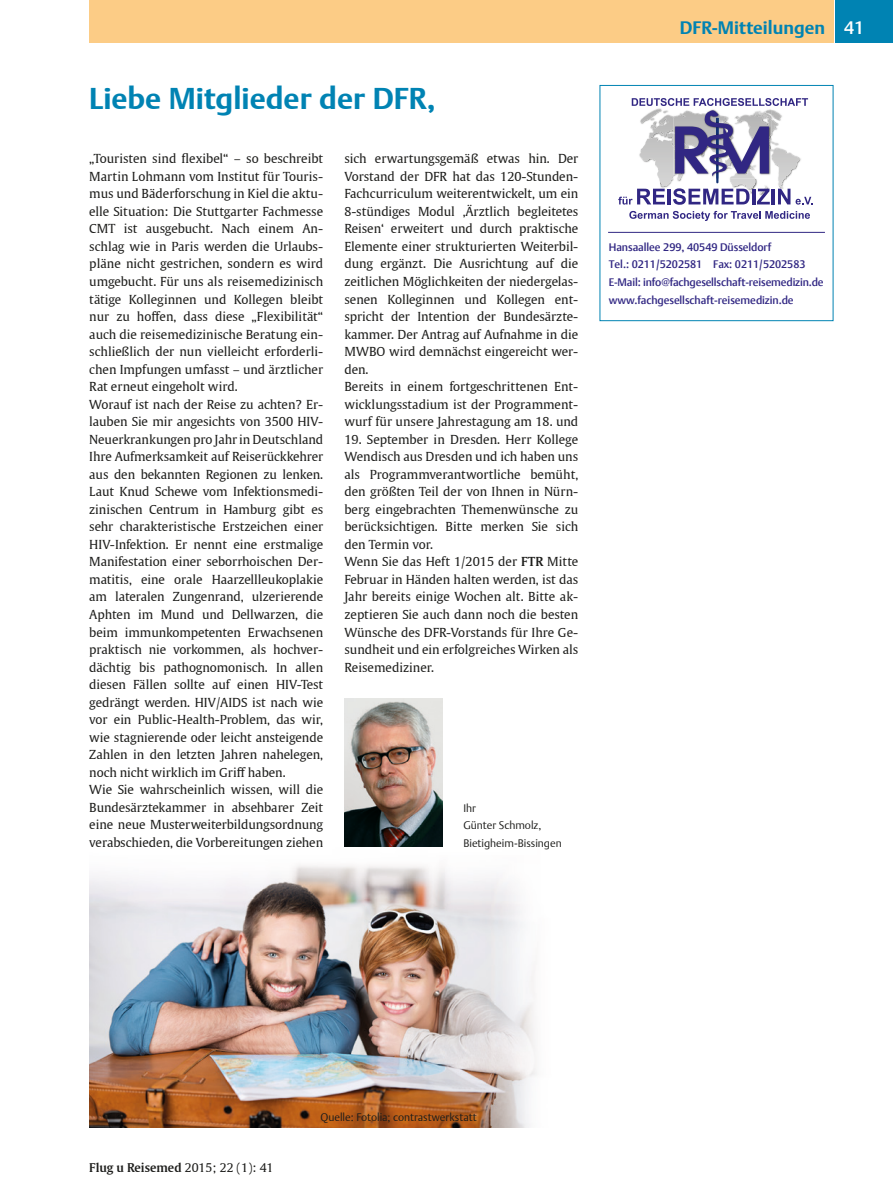
<style>
.page{position:relative;width:893px;height:1191px;background:#fff}
.page>*{position:absolute;margin:0;border:0;box-sizing:border-box;transform-origin:0 0}
.Headline_20_pt{font:700 30px "Thieme Argo 2011";color:#0083b3}
.Rubrikzeile{font:700 18px "Thieme Argo 2011";color:#0083b3}
.Pagina{font:500 18px "Thieme Argo 2011";color:#fff}
.Grundschrift{font:12.3px/17.5px "Thieme Gulliver 2011";letter-spacing:-.005em;color:#1d1d1b;text-align:justify}
.Kolummnentitel{font:600 12px "Thieme Gulliver 2011";color:#1d1d1b}
.Bildunterschrift{font:500 10.8px "Thieme Argo 2011";letter-spacing:-.005em;color:#312783}
.Autorenzeile{font:300 10.8px/17.5px "Thieme Argo 2011";color:#1d1d1b}
.s1{font-weight:600}
.s2{font-weight:400}
</style>
<div class="page">
<div style="left:89px;top:0;width:744px;height:43px;background:#fccc86"></div>
<div style="left:836px;top:0;width:57px;height:43px;background:#0083b3"></div>
<img style="left:89px;top:832px;width:448px;height:295px">
<div style="left:600px;top:85px;width:233px;height:236px;border:1px solid #0083b3"></div>
<svg style="left:618px;top:98px;width:195px;height:107px"></svg>
<svg style="left:629px;top:211px;width:181px;height:10px"></svg>
<hr style="left:608px;top:232px;width:217px;height:1px;background:#312783">
<img style="left:344px;top:698px;width:98px;height:148px">
<p class="Headline_20_pt" style="left:89px;top:78px;width:348px">Liebe Mitglieder der DFR,</p>
<p class="Grundschrift" style="left:89px;top:149px;width:235px">„Touristen sind flexibel“ – so beschreibt Martin Lohmann vom Institut für Touris&shy;mus und Bäderforschung in Kiel die aktu&shy;elle Situation: Die Stuttgarter Fachmesse CMT ist ausgebucht. Nach einem An&shy;schlag wie in Paris werden die Urlaubs&shy;pläne nicht gestrichen, sondern es wird umgebucht. Für uns als reisemedizinisch tätige Kolleginnen und Kollegen bleibt nur zu hoffen, dass diese „Flexibilität“ auch die reisemedizinische Beratung ein&shy;schließlich der nun vielleicht erforderli&shy;chen Impfungen umfasst – und ärztlicher Rat erneut eingeholt wird.</p>
<p class="Grundschrift" style="left:89px;top:395px;width:235px">Worauf ist nach der Reise zu achten? Er&shy;lauben Sie mir angesichts von 3500 HIV-Neuerkrankungen pro Jahr in Deutschland Ihre Aufmerksamkeit auf Reiserückkehrer aus den bekannten Regionen zu lenken.<br>Laut Knud Schewe vom Infektionsmedi&shy;zinischen Centrum in Hamburg gibt es sehr charakteristische Erstzeichen einer HIV-Infektion. Er nennt eine erstmalige Manifestation einer seborrhoischen Der&shy;matitis, eine orale Haarzellleukoplakie am lateralen Zungenrand, ulzerierende Aphten im Mund und Dellwarzen, die beim immunkompetenten Erwachsenen praktisch nie vorkommen, als hochver&shy;dächtig bis pathognomonisch. In allen diesen Fällen sollte auf einen HIV-Test gedrängt werden. HIV/AIDS ist nach wie vor ein Public-Health-Problem, das wir, wie stagnierende oder leicht ansteigende Zahlen in den letzten Jahren nahelegen, noch nicht wirklich im Griff haben.</p>
<p class="Grundschrift" style="left:89px;top:780px;width:235px">Wie Sie wahrscheinlich wissen, will die Bundesärztekammer in absehbarer Zeit eine neue Musterweiterbildungsordnung verabschieden, die Vorbereitungen ziehen</p>
<p class="Grundschrift" style="left:344px;top:149px;width:235px">sich erwartungsgemäß etwas hin. Der Vorstand der DFR hat das 120-Stunden-Fachcurriculum weiterentwickelt, um ein 8-stündiges Modul ‚Ärztlich begleitetes Reisen‘ erweitert und durch praktische Elemente einer strukturierten Weiterbil&shy;dung ergänzt. Die Ausrichtung auf die zeitlichen Möglichkeiten der niedergelas&shy;senen Kolleginnen und Kollegen ent&shy;spricht der Intention der Bundesärzte&shy;kammer. Der Antrag auf Aufnahme in die MWBO wird demnächst eingereicht wer&shy;den.</p>
<p class="Grundschrift" style="left:344px;top:377px;width:235px">Bereits in einem fortgeschrittenen Ent&shy;wicklungsstadium ist der Programment&shy;wurf für unsere Jahrestagung am 18. und</p>
<p class="Grundschrift" style="left:344px;top:430px;width:235px">19. September in Dresden. Herr Kollege Wendisch aus Dresden und ich haben uns als Programmverantwortliche bemüht, den größten Teil der von Ihnen in Nürn&shy;berg eingebrachten Themenwünsche zu berücksichtigen. Bitte merken Sie sich den Termin vor.</p>
<p class="Grundschrift" style="left:344px;top:552px;width:235px">Wenn Sie das Heft 1/2015 der <span class="s1">FTR</span> Mitte Februar in Händen halten werden, ist das Jahr bereits einige Wochen alt. Bitte ak&shy;zeptieren Sie auch dann noch die besten Wünsche des DFR-Vorstands für Ihre Ge&shy;sundheit und ein erfolgreiches Wirken als Reisemediziner.</p>
<p class="Autorenzeile" style="left:463px;top:799px;width:14px">Ihr</p>
<p class="Autorenzeile" style="left:463px;top:816px;width:100px">Günter Schmolz,<br>Bietigheim-Bissingen</p>
<p class="Rubrikzeile" style="left:680px;top:16px;width:147px">DFR-Mitteilungen</p>
<p class="Pagina" style="left:844px;top:16px;width:22px">41</p>
<p class="Bildunterschrift" style="left:609px;top:240px;width:164px">Hansaallee 299, 40549 Düsseldorf</p>
<p class="Bildunterschrift" style="left:609px;top:257px;width:198px">Tel.: 0211/5202581 Fax: 0211/5202583</p>
<p class="Bildunterschrift" style="left:609px;top:275px;width:216px">E-Mail: info@fachgesellschaft-reisemedizin.de</p>
<p class="Bildunterschrift" style="left:609px;top:292px;width:186px">www.fachgesellschaft-reisemedizin.de</p>
<p class="Kolummnentitel" style="left:89px;top:1158px;width:186px">Flug u Reisemed <span class="s2">2015; 22 (1): 41</span></p>
<p class="Autorenzeile" style="left:321px;top:1107px;width:158px">Quelle: Fotolia; contrastwerkstatt</p>
</div>
